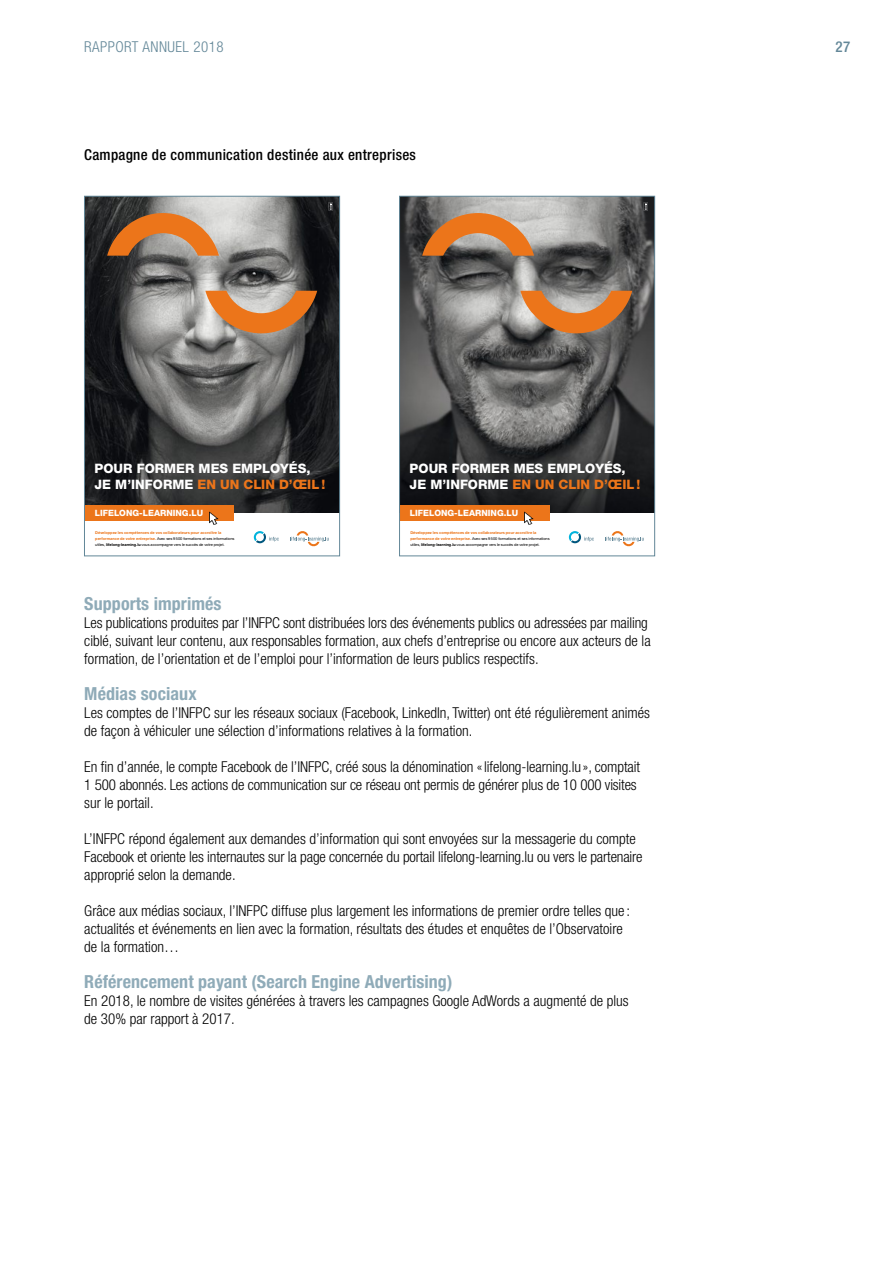
<style>
.page{position:relative;width:893px;height:1263px;background:#fff}
.page>*{position:absolute;margin:0;border:0;box-sizing:border-box;transform-origin:0 0}
.t1{font:700 condensed 18px "Helvetica Neue LT Pro";letter-spacing:.005em;color:#8fabb8}
.t2{font:300 condensed 15px/18px "Helvetica Neue LT Pro";color:#000}
.t3{font:500 condensed 15px "Helvetica Neue LT Pro";letter-spacing:.02em;color:#000}
.t4{font:300 condensed 15px "Helvetica Neue LT Pro";letter-spacing:.03em;color:#638798}
.t5{font:500 condensed 15px "Helvetica Neue LT Pro";color:#638798}
.t6{font:800 13.05px/15.6px "Helvetica Neue";color:#fff}
.t7{font:800 8.7px "Helvetica Neue";color:#fff}
.t8{font:700 3.9px/6px "Helvetica Neue";color:#ec751a}
.s1{color:#ec751a}
.s2{font-weight:400;color:#000}
.s3{color:#000}
</style>
<div class="page">
<img style="left:401px;top:198px;width:252px;height:315px">
<div style="left:400px;top:505px;width:149px;height:16px;background:#ec751a"></div>
<svg style="left:520px;top:291px;width:112px;height:42px"></svg>
<svg style="left:422px;top:213px;width:112px;height:43px"></svg>
<svg style="left:644px;top:202px;width:3px;height:9px"></svg>
<svg style="left:524px;top:512px;width:9px;height:13px"></svg>
<svg style="left:605px;top:531px;width:39px;height:15px"></svg>
<svg style="left:569px;top:531px;width:25px;height:12px"></svg>
<div style="left:399px;top:196px;width:256px;height:360px;border:1px solid #638798"></div>
<img style="left:86px;top:198px;width:252px;height:315px">
<div style="left:84px;top:505px;width:150px;height:16px;background:#ec751a"></div>
<svg style="left:205px;top:291px;width:112px;height:42px"></svg>
<svg style="left:107px;top:213px;width:112px;height:43px"></svg>
<svg style="left:329px;top:202px;width:3px;height:9px"></svg>
<svg style="left:209px;top:512px;width:9px;height:13px"></svg>
<svg style="left:290px;top:531px;width:39px;height:15px"></svg>
<svg style="left:254px;top:531px;width:25px;height:12px"></svg>
<div style="left:84px;top:196px;width:256px;height:360px;border:1px solid #638798"></div>
<p class="t4" style="left:84px;top:38px;width:141px">RAPPORT ANNUEL 2018</p>
<p class="t5" style="left:836px;top:38px;width:16px">27</p>
<p class="t3" style="left:84px;top:146px;width:333px">Campagne de communication destinée aux entreprises</p>
<p class="t6" style="left:95px;top:461px;width:232px">POUR FORMER MES EMPLOYÉS,<br>JE M’INFORME <span class="s1">EN UN CLIN D’ŒIL !</span></p>
<p class="t7" style="left:95px;top:507px;width:110px">LIFELONG-LEARNING.LU</p>
<p class="t8" style="left:95px;top:530px;width:141px">Développez les compétences de vos collaborateurs pour accroître la performance de votre entreprise. <span class="s2">Avec ses 9 500 formations et ses informations utiles,</span> <span class="s3">lifelong-learning.lu</span> <span class="s2">vous accompagne vers le succès de votre projet.</span></p>
<p class="t6" style="left:410px;top:461px;width:232px">POUR FORMER MES EMPLOYÉS,<br>JE M’INFORME <span class="s1">EN UN CLIN D’ŒIL !</span></p>
<p class="t7" style="left:410px;top:507px;width:110px">LIFELONG-LEARNING.LU</p>
<p class="t8" style="left:410px;top:530px;width:141px">Développez les compétences de vos collaborateurs pour accroître la performance de votre entreprise. <span class="s2">Avec ses 9 500 formations et ses informations utiles,</span> <span class="s3">lifelong-learning.lu</span> <span class="s2">vous accompagne vers le succès de votre projet.</span></p>
<p class="t1" style="left:84px;top:593px;width:139px">Supports imprimés</p>
<p class="t2" style="left:84px;top:614px;width:568px">Les publications produites par l’INFPC sont distribuées lors des événements publics ou adressées par mailing ciblé, suivant leur contenu, aux responsables formation, aux chefs d’entreprise ou encore aux acteurs de la formation, de l’orientation et de l’emploi pour l’information de leurs publics respectifs.</p>
<p class="t1" style="left:84px;top:683px;width:114px">Médias sociaux</p>
<p class="t2" style="left:84px;top:704px;width:567px">Les comptes de l’INFPC sur les réseaux sociaux (Facebook, LinkedIn, Twitter) ont été régulièrement animés de façon à véhiculer une sélection d’informations relatives à la formation.</p>
<p class="t2" style="left:84px;top:758px;width:557px">En fin d’année, le compte Facebook de l’INFPC, créé sous la dénomination «lifelong-learning.lu », comptait<br>1 500 abonnés. Les actions de communication sur ce réseau ont permis de générer plus de 10 000 visites sur le portail.</p>
<p class="t2" style="left:84px;top:830px;width:560px">L’INFPC répond également aux demandes d’information qui sont envoyées sur la messagerie du compte<br>Facebook et oriente les internautes sur la page concernée du portail lifelong-learning.lu ou vers le partenaire approprié selon la demande.</p>
<p class="t2" style="left:84px;top:902px;width:547px">Grâce aux médias sociaux, l’INFPC diffuse plus largement les informations de premier ordre telles que : actualités et événements en lien avec la formation, résultats des études et enquêtes de l’Observatoire de la formation…</p>
<p class="t1" style="left:84px;top:971px;width:370px">Référencement payant (Search Engine Advertising)</p>
<p class="t2" style="left:84px;top:992px;width:546px">En 2018, le nombre de visites générées à travers les campagnes Google AdWords a augmenté de plus de 30% par rapport à 2017.</p>
</div>
